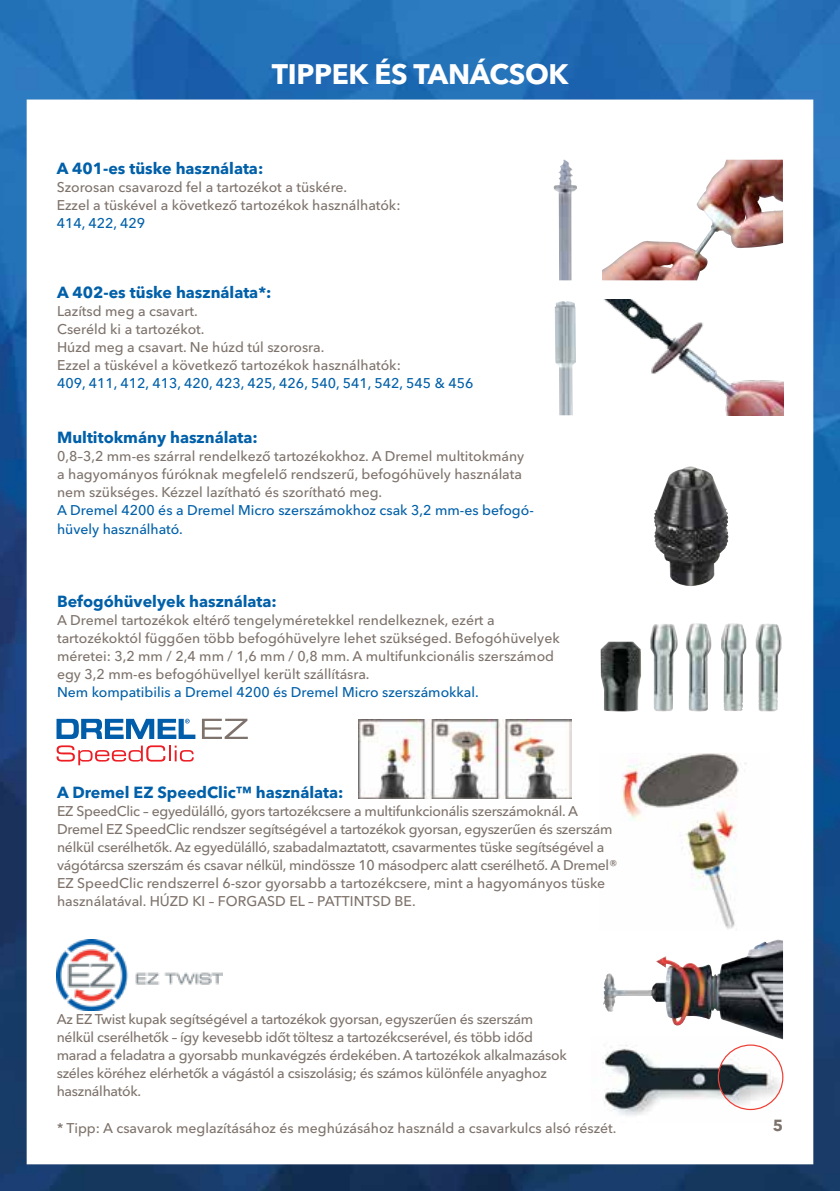
<style>
.page{position:relative;width:840px;height:1191px;background:#fff}
.page>*{position:absolute;margin:0;border:0;box-sizing:border-box;transform-origin:0 0}
.t1{font:700 28px "Avenir Next LT Pro";letter-spacing:-.01em;color:#fff}
.t2{font:700 16px "Avenir Next LT Pro";color:#0060a9}
.t3{font:700 16px "Avenir Next LT Pro";color:#7e736c}
.t4{font:500 14px/18px "Avenir Next LT Pro";letter-spacing:-.02em;color:#7e736c}
.t5{font:500 14px/18px "Avenir Next LT Pro";color:#7e736c}
.t6{font:500 14px/19.2px "Avenir Next LT Pro";color:#0060a9}
</style>
<div class="page">
<img style="left:0;top:0;width:839px;height:1191px">
<img style="left:601px;top:160px;width:181px;height:120px">
<img style="left:600px;top:300px;width:183px;height:115px">
<img style="left:358px;top:719px;width:213px;height:79px">
<img style="left:600px;top:623px;width:181px;height:88px">
<img style="left:653px;top:466px;width:76px;height:120px">
<img style="left:590px;top:1036px;width:181px;height:86px">
<img style="left:718px;top:1045px;width:61px;height:64px">
<div style="left:717px;top:1044px;width:66px;height:66px;border:1px solid #ef3e33;border-radius:50%"></div>
<svg style="left:56px;top:718px;width:139px;height:21px"></svg>
<svg style="left:57px;top:745px;width:137px;height:20px"></svg>
<svg style="left:202px;top:718px;width:46px;height:21px"></svg>
<img style="left:56px;top:939px;width:167px;height:71px">
<img style="left:553px;top:160px;width:23px;height:120px">
<img style="left:554px;top:301px;width:21px;height:114px">
<img style="left:599px;top:753px;width:170px;height:177px">
<img style="left:602px;top:939px;width:175px;height:66px">
<h1 class="t1" style="left:271px;top:57px;width:298px">TIPPEK ÉS TANÁCSOK</h1>
<p class="t2" style="left:57px;top:158px;width:208px">A 401-es tüske használata:</p>
<p class="t5" style="left:57px;top:178px;width:345px">Szorosan csavarozd fel a tartozékot a tüskére.<br>Ezzel a tüskével a következő tartozékok használhatók:</p>
<p class="t6" style="left:57px;top:213px;width:90px">414, 422, 429</p>
<p class="t2" style="left:57px;top:282px;width:216px">A 402-es tüske használata*:</p>
<p class="t5" style="left:57px;top:302px;width:345px">Lazítsd meg a csavart.<br>Cseréld ki a tartozékot.<br>Húzd meg a csavart. Ne húzd túl szorosra.<br>Ezzel a tüskével a következő tartozékok használhatók:</p>
<p class="t6" style="left:57px;top:373px;width:417px">409, 411, 412, 413, 420, 423, 425, 426, 540, 541, 542, 545 &amp; 456</p>
<p class="t2" style="left:57px;top:427px;width:202px">Multitokmány használata:</p>
<p class="t5" style="left:57px;top:447px;width:468px">0,8–3,2 mm-es szárral rendelkező tartozékokhoz. A Dremel multitokmány a hagyományos fúróknak megfelelő rendszerű, befogóhüvely használata nem szükséges. Kézzel lazítható és szorítható meg.</p>
<p class="t6" style="left:57px;top:500px;width:478px">A Dremel 4200 és a Dremel Micro szerszámokhoz csak 3,2 mm-es befogó&shy;hüvely használható.</p>
<p class="t2" style="left:57px;top:592px;width:221px">Befogóhüvelyek használata:</p>
<p class="t5" style="left:57px;top:611px;width:504px">A Dremel tartozékok eltérő tengelyméretekkel rendelkeznek, ezért a tartozékoktól függően több befogóhüvelyre lehet szükséged. Befogóhüvelyek méretei: 3,2 mm / 2,4 mm / 1,6 mm / 0,8 mm. A multifunkcionális szerszámod egy 3,2 mm-es befogóhüvellyel került szállításra.</p>
<p class="t6" style="left:57px;top:683px;width:423px">Nem kompatibilis a Dremel 4200 és Dremel Micro szerszámokkal.</p>
<p class="t2" style="left:57px;top:782px;width:288px">A Dremel EZ SpeedClic™ használata:</p>
<p class="t4" style="left:57px;top:802px;width:561px">EZ SpeedClic – egyedülálló, gyors tartozékcsere a multifunkcionális szerszámoknál. A Dremel EZ SpeedClic rendszer segítségével a tartozékok gyorsan, egyszerűen és szerszám nélkül cserélhetők. Az egyedülálló, szabadalmaztatott, csavarmentes tüske segítségével a vágótárcsa szerszám és csavar nélkül, mindössze 10 másodperc alatt cserélhető. A Dremel® EZ SpeedClic rendszerrel 6-szor gyorsabb a tartozékcsere, mint a hagyományos tüske használatával. HÚZD KI – FORGASD EL – PATTINTSD BE.</p>
<p class="t4" style="left:57px;top:1010px;width:511px">Az EZ Twist kupak segítségével a tartozékok gyorsan, egyszerűen és szerszám nélkül cserélhetők – így kevesebb időt töltesz a tartozékcserével, és több időd marad a feladatra a gyorsabb munkavégzés érdekében. A tartozékok alkalmazások széles köréhez elérhetők a vágástól a csiszolásig; és számos különféle anyaghoz használhatók.</p>
<p class="t5" style="left:57px;top:1119px;width:560px">* Tipp: A csavarok meglazításához és meghúzásához használd a csavarkulcs alsó részét.</p>
<p class="t3" style="left:772px;top:1116px;width:12px">5</p>
</div>
